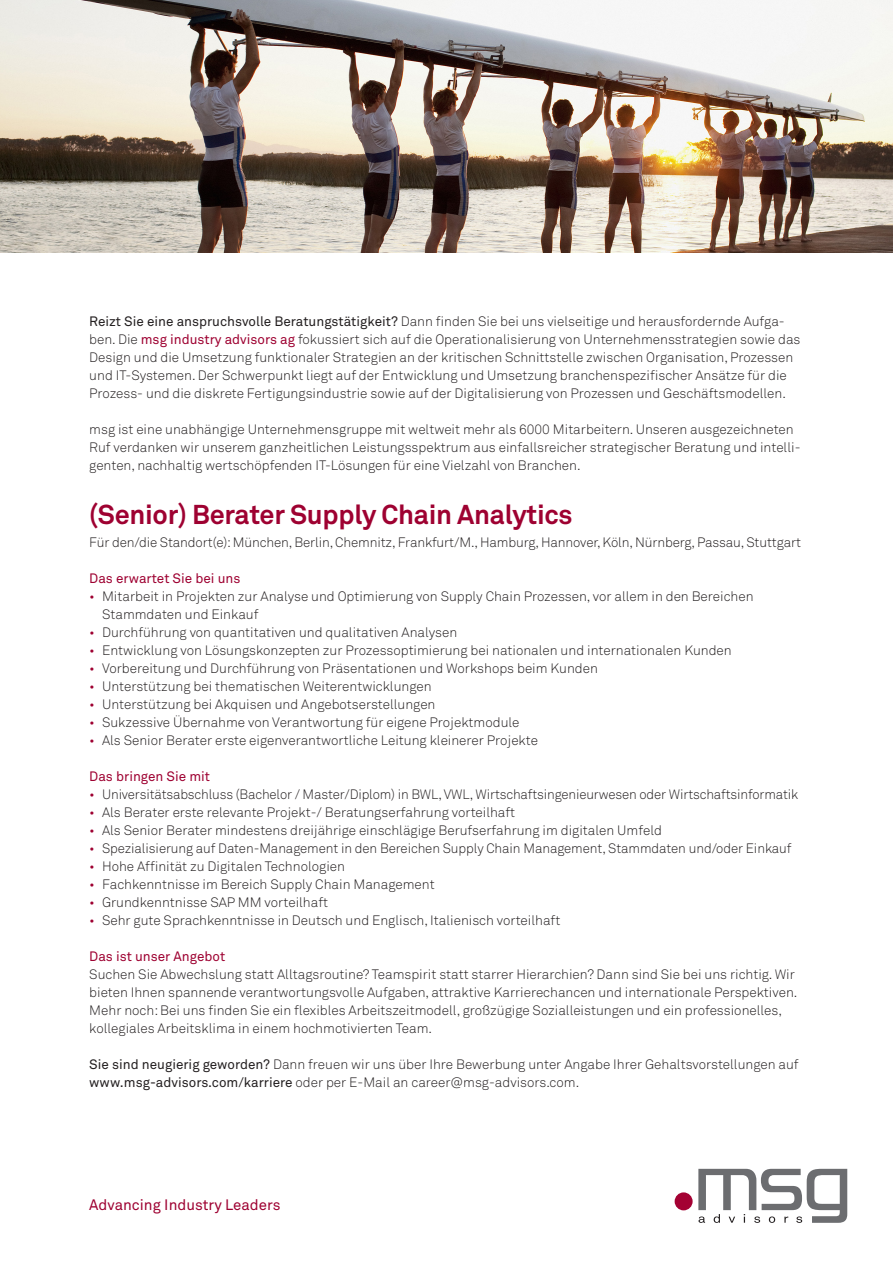
<style>
.page{position:relative;width:893px;height:1263px;background:#fff}
.page>*{position:absolute;margin:0;border:0;box-sizing:border-box;transform-origin:0 0}
.t1{font:700 27px "Akkurat Std";letter-spacing:-.01em;color:#9e0131}
.t2{font:15px "Akkurat Std";color:#9e0131}
.t3{font:300 13.5px/18px "Akkurat Std";color:#231f20}
.t4{font:13.5px "Akkurat Std";color:#9e0131}
.s1{font-weight:400}
.s2{font-weight:400;color:#9e0131}
.s3{color:#9e0131}
</style>
<div class="page">
<div style="left:675px;top:1192px;width:18px;height:18px;background:#a40133;border-radius:50%"></div>
<svg style="left:698px;top:1169px;width:149px;height:54px"></svg>
<img style="left:0;top:0;width:893px;height:253px">
<p class="t3" style="left:89px;top:313px;width:713px"><span class="s1">Reizt Sie eine anspruchsvolle Beratungstätigkeit?</span> Dann finden Sie bei uns vielseitige und herausfordernde Aufga&shy;ben. Die <span class="s2">msg industry advisors ag</span> fokussiert sich auf die Operationalisierung von Unternehmensstrategien sowie das Design und die Umsetzung funktionaler Strategien an der kritischen Schnittstelle zwischen Organisation, Prozessen und IT-Systemen. Der Schwerpunkt liegt auf der Entwicklung und Umsetzung branchenspezifischer Ansätze für die Prozess- und die diskrete Fertigungsindustrie sowie auf der Digitalisierung von Prozessen und Geschäftsmodellen.</p>
<p class="t3" style="left:89px;top:421px;width:713px">msg ist eine unabhängige Unternehmensgruppe mit weltweit mehr als 6000 Mitarbeitern. Unseren ausgezeichneten<br>Ruf verdanken wir unserem ganzheitlichen Leistungsspektrum aus einfallsreicher strategischer Beratung und intelli&shy;genten, nachhaltig wertschöpfenden IT-Lösungen für eine Vielzahl von Branchen.</p>
<p class="t1" style="left:89px;top:498px;width:485px">(Senior) Berater Supply Chain Analytics</p>
<p class="t3" style="left:89px;top:533px;width:713px">Für den/die Standort(e): München, Berlin, Chemnitz, Frankfurt/M., Hamburg, Hannover, Köln, Nürnberg, Passau, Stuttgart</p>
<p class="t4" style="left:89px;top:570px;width:153px">Das erwartet Sie bei uns</p>
<p class="t3" style="left:102px;top:587px;width:653px;text-indent:-13px"><span class="s3">•</span> Mitarbeit in Projekten zur Analyse und Optimierung von Supply Chain Prozessen, vor allem in den Bereichen<br>Stammdaten und Einkauf</p>
<p class="t3" style="left:89px;top:623px;width:369px"><span class="s3">•</span> Durchführung von quantitativen und qualitativen Analysen</p>
<p class="t3" style="left:89px;top:641px;width:644px"><span class="s3">•</span> Entwicklung von Lösungskonzepten zur Prozessoptimierung bei nationalen und internationalen Kunden</p>
<p class="t3" style="left:89px;top:659px;width:510px"><span class="s3">•</span> Vorbereitung und Durchführung von Präsentationen und Workshops beim Kunden</p>
<p class="t3" style="left:89px;top:677px;width:344px"><span class="s3">•</span> Unterstützung bei thematischen Weiterentwicklungen</p>
<p class="t3" style="left:89px;top:695px;width:348px"><span class="s3">•</span> Unterstützung bei Akquisen und Angebotserstellungen</p>
<p class="t3" style="left:89px;top:713px;width:432px"><span class="s3">•</span> Sukzessive Übernahme von Verantwortung für eigene Projektmodule</p>
<p class="t3" style="left:89px;top:731px;width:450px"><span class="s3">•</span> Als Senior Berater erste eigenverantwortliche Leitung kleinerer Projekte</p>
<p class="t4" style="left:89px;top:768px;width:122px">Das bringen Sie mit</p>
<p class="t3" style="left:89px;top:785px;width:710px"><span class="s3">•</span> Universitätsabschluss (Bachelor / Master/Diplom) in BWL, VWL, Wirtschaftsingenieurwesen oder Wirtschaftsinformatik</p>
<p class="t3" style="left:89px;top:803px;width:427px"><span class="s3">•</span> Als Berater erste relevante Projekt-/ Beratungserfahrung vorteilhaft</p>
<p class="t3" style="left:89px;top:821px;width:574px"><span class="s3">•</span> Als Senior Berater mindestens dreijährige einschlägige Berufserfahrung im digitalen Umfeld</p>
<p class="t3" style="left:89px;top:839px;width:704px"><span class="s3">•</span> Spezialisierung auf Daten-Management in den Bereichen Supply Chain Management, Stammdaten und/oder Einkauf</p>
<p class="t3" style="left:89px;top:857px;width:257px"><span class="s3">•</span> Hohe Affinität zu Digitalen Technologien</p>
<p class="t3" style="left:89px;top:875px;width:347px"><span class="s3">•</span> Fachkenntnisse im Bereich Supply Chain Management</p>
<p class="t3" style="left:89px;top:893px;width:240px"><span class="s3">•</span> Grundkenntnisse SAP MM vorteilhaft</p>
<p class="t3" style="left:89px;top:911px;width:473px"><span class="s3">•</span> Sehr gute Sprachkenntnisse in Deutsch und Englisch, Italienisch vorteilhaft</p>
<p class="t4" style="left:89px;top:948px;width:137px">Das ist unser Angebot</p>
<p class="t3" style="left:89px;top:965px;width:710px">Suchen Sie Abwechslung statt Alltagsroutine? Teamspirit statt starrer Hierarchien? Dann sind Sie bei uns richtig. Wir bieten Ihnen spannende verantwortungsvolle Aufgaben, attraktive Karrierechancen und internationale Perspektiven.<br>Mehr noch: Bei uns finden Sie ein flexibles Arbeitszeitmodell, großzügige Sozialleistungen und ein professionelles, kollegiales Arbeitsklima in einem hochmotivierten Team.</p>
<p class="t3" style="left:89px;top:1055px;width:711px"><span class="s1">Sie sind neugierig geworden?</span> Dann freuen wir uns über Ihre Bewerbung unter Angabe Ihrer Gehaltsvorstellungen auf <span class="s1">www.msg-advisors.com/karriere</span> oder per E-Mail an career@msg-advisors.com.</p>
<p class="t2" style="left:89px;top:1196px;width:193px">Advancing Industry Leaders</p>
</div>
